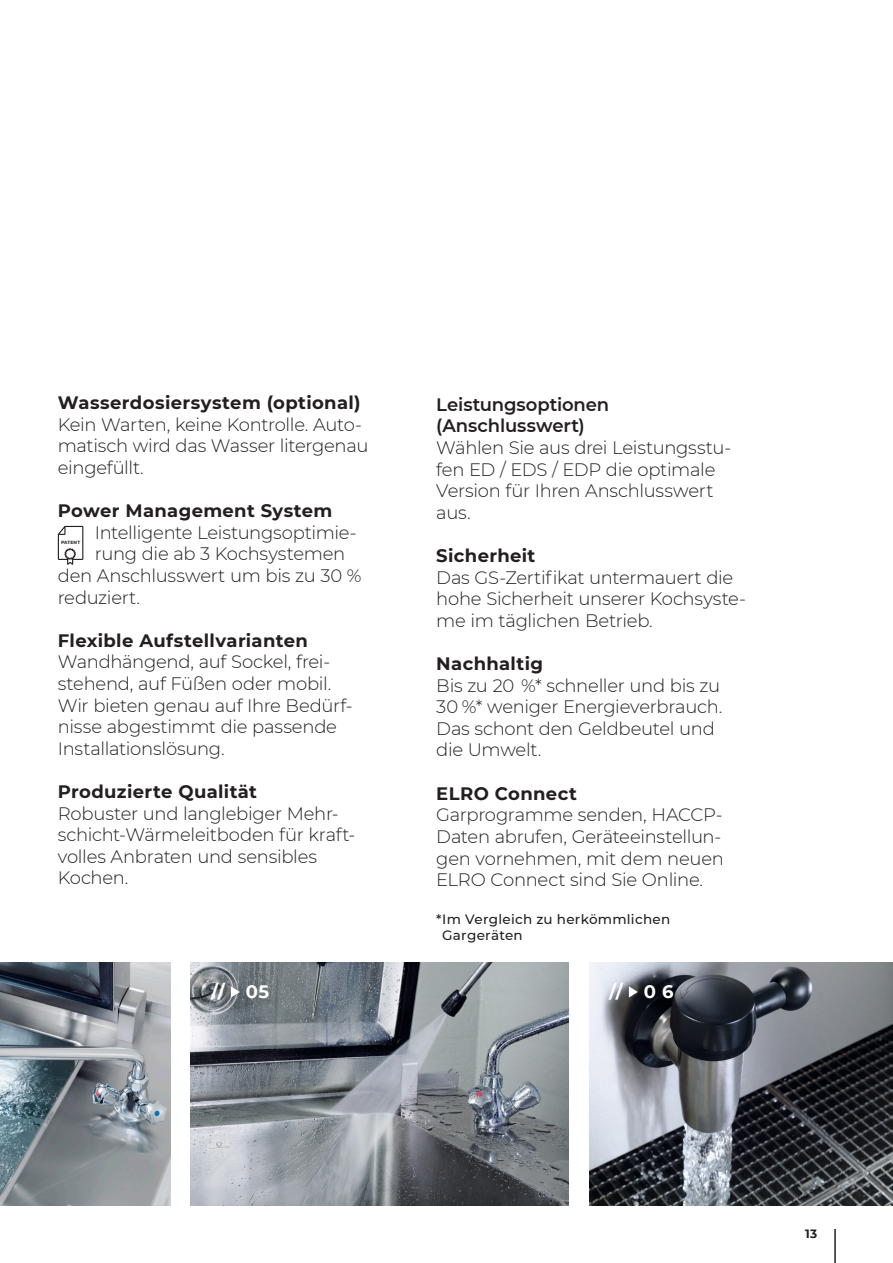
<style>
.page{position:relative;width:893px;height:1263px;background:#fff}
.page>*{position:absolute;margin:0;border:0;box-sizing:border-box;transform-origin:0 0}
.t1{font:300 18px/21.6px "Montserrat";letter-spacing:-.015em;color:#231f20}
.t2{font:700 18px "Montserrat";letter-spacing:.02em;color:#231f20}
.t3{font:600 18px/21.6px "Montserrat";letter-spacing:-.005em;color:#231f20}
.t4{font:700 18px "Montserrat";color:#fff}
.t5{font:500 13.5px/16.2px "Montserrat";letter-spacing:.02em;color:#231f20}
.t6{font:700 12px "Montserrat";color:#231f20}
.t7{font:700 4.5px "Montserrat";letter-spacing:.02em;color:#231f20}
</style>
<div class="page">
<hr style="left:834px;top:1229px;width:2px;height:34px;background:#231f20">
<svg style="left:58px;top:526px;width:25px;height:39px"></svg>
<img style="left:0;top:963px;width:170px;height:242px">
<img style="left:191px;top:963px;width:378px;height:242px">
<img style="left:590px;top:963px;width:303px;height:242px">
<svg style="left:231px;top:986px;width:9px;height:11px"></svg>
<svg style="left:629px;top:986px;width:9px;height:11px"></svg>
<p class="t2" style="left:58px;top:390px;width:304px">Wasserdosiersystem (optional)</p>
<p class="t1" style="left:58px;top:413px;width:312px">Kein Warten, keine Kontrolle. Auto&shy;matisch wird das Wasser litergenau eingefüllt.</p>
<p class="t2" style="left:58px;top:498px;width:276px">Power Management System</p>
<p class="t1" style="left:95px;top:521px;width:263px">Intelligente Leistungsoptimie-</p>
<p class="t1" style="left:95px;top:542px;width:252px">rung die ab 3 Kochsystemen</p>
<p class="t1" style="left:58px;top:564px;width:305px">den Anschlusswert um bis zu 30 %</p>
<p class="t1" style="left:58px;top:586px;width:84px">reduziert.</p>
<p class="t2" style="left:58px;top:627px;width:252px">Flexible Aufstellvarianten</p>
<p class="t1" style="left:58px;top:650px;width:296px">Wandhängend, auf Sockel, frei&shy;stehend, auf Füßen oder mobil.<br>Wir bieten genau auf Ihre Bedürf&shy;nisse abgestimmt die passende<br>Installationslösung.</p>
<p class="t2" style="left:58px;top:778px;width:201px">Produzierte Qualität</p>
<p class="t1" style="left:58px;top:802px;width:299px">Robuster und langlebiger Mehr&shy;schicht-Wärmeleitboden für kraft&shy;volles Anbraten und sensibles<br>Kochen.</p>
<p class="t7" style="left:61px;top:539px;width:21px">PATENT</p>
<p class="t3" style="left:436px;top:393px;width:174px">Leistungsoptionen (Anschlusswert)</p>
<p class="t1" style="left:436px;top:436px;width:296px">Wählen Sie aus drei Leistungsstu&shy;fen ED / EDS / EDP die optimale<br>Version für Ihren Anschlusswert aus.</p>
<p class="t2" style="left:436px;top:543px;width:101px">Sicherheit</p>
<p class="t1" style="left:436px;top:566px;width:311px">Das GS-Zertifikat untermauert die hohe Sicherheit unserer Kochsyste&shy;me im täglichen Betrieb.</p>
<p class="t2" style="left:436px;top:651px;width:108px">Nachhaltig</p>
<p class="t1" style="left:436px;top:674px;width:288px">Bis zu 20 %* schneller und bis zu<br>30 %* weniger Energieverbrauch.<br>Das schont den Geldbeutel und die Umwelt.</p>
<p class="t2" style="left:436px;top:780px;width:142px">ELRO Connect</p>
<p class="t1" style="left:436px;top:803px;width:289px">Garprogramme senden, HACCP-<br>Daten abrufen, Geräteeinstellun&shy;gen vornehmen, mit dem neuen<br>ELRO Connect sind Sie Online.</p>
<p class="t5" style="left:442px;top:910px;width:230px;text-indent:-6px">*Im Vergleich zu herkömmlichen<br>Gargeräten</p>
<p class="t4" style="left:211px;top:978px;width:60px">// 05</p>
<p class="t4" style="left:609px;top:978px;width:66px">// 0 6</p>
<p class="t6" style="left:805px;top:1225px;width:14px">13</p>
</div>
